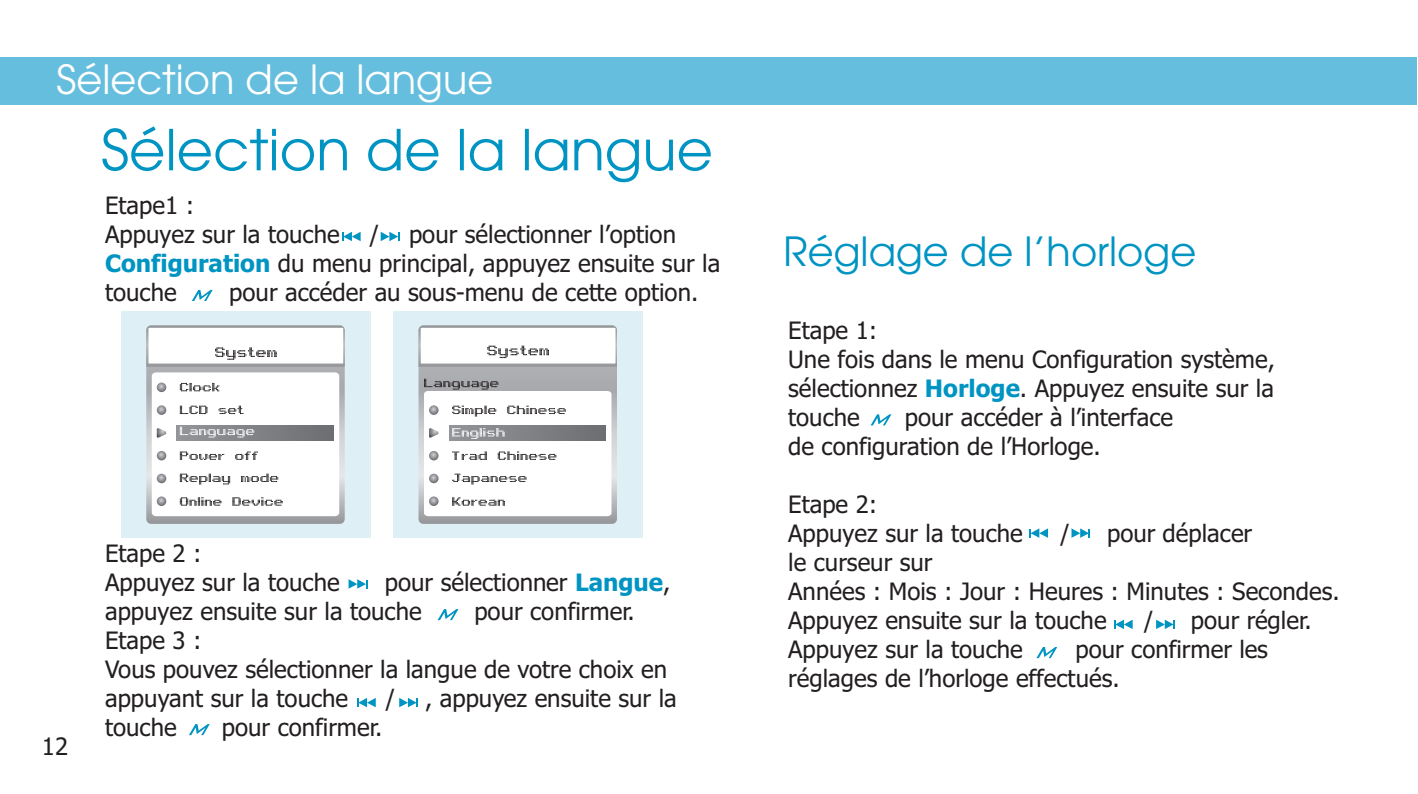
<style>
.page{position:relative;width:1418px;height:794px;background:#fff}
.page>*{position:absolute;margin:0;border:0;box-sizing:border-box;transform-origin:0 0}
.t1{font:56px "Avant Garde";color:#0094c3}
.t2{font:40px "Avant Garde";color:#fff}
.t3{font:40px "Avant Garde";color:#0094c3}
.t4{font:24px/28.8px "Tahoma";color:#231f20}
.s1{font-weight:700;color:#0094c3}
</style>
<div class="page">
<div style="left:0;top:57px;width:1416px;height:47px;background:#65bedd"></div>
<div style="left:121px;top:311px;width:249px;height:227px;background:#deeff6"></div>
<div style="left:393px;top:311px;width:249px;height:227px;background:#deeff6"></div>
<svg style="left:146px;top:325px;width:199px;height:199px;background:#b2b3b7"></svg>
<div style="left:152px;top:372px;width:187px;height:144px;background:#fff;border-radius:4px"></div>
<svg style="left:146px;top:325px;width:199px;height:42px;background:#e9e9ea"></svg>
<svg style="left:180px;top:383px;width:39px;height:8px"></svg>
<svg style="left:180px;top:406px;width:63px;height:8px"></svg>
<svg style="left:180px;top:451px;width:78px;height:9px"></svg>
<svg style="left:180px;top:473px;width:98px;height:11px"></svg>
<svg style="left:157px;top:382px;width:9px;height:10px"></svg>
<svg style="left:157px;top:405px;width:9px;height:10px"></svg>
<svg style="left:157px;top:451px;width:9px;height:9px"></svg>
<svg style="left:157px;top:474px;width:9px;height:9px"></svg>
<svg style="left:177px;top:426px;width:156px;height:14px"></svg>
<svg style="left:157px;top:428px;width:10px;height:10px"></svg>
<svg style="left:180px;top:497px;width:103px;height:9px"></svg>
<svg style="left:180px;top:427px;width:74px;height:10px"></svg>
<svg style="left:157px;top:496px;width:9px;height:10px"></svg>
<svg style="left:418px;top:325px;width:199px;height:199px;background:#afb0b4"></svg>
<div style="left:424px;top:391px;width:187px;height:125px;background:#fff;border-radius:4px"></div>
<svg style="left:452px;top:451px;width:104px;height:9px"></svg>
<svg style="left:452px;top:473px;width:74px;height:11px"></svg>
<svg style="left:452px;top:497px;width:53px;height:9px"></svg>
<svg style="left:429px;top:451px;width:9px;height:9px"></svg>
<svg style="left:429px;top:474px;width:9px;height:9px"></svg>
<svg style="left:429px;top:496px;width:9px;height:10px"></svg>
<svg style="left:449px;top:426px;width:156px;height:14px;background:#7b7d80"></svg>
<svg style="left:452px;top:406px;width:114px;height:10px"></svg>
<svg style="left:424px;top:379px;width:74px;height:10px"></svg>
<svg style="left:429px;top:428px;width:10px;height:10px"></svg>
<svg style="left:418px;top:325px;width:199px;height:42px;background:#e9e9ea"></svg>
<svg style="left:452px;top:428px;width:52px;height:11px"></svg>
<svg style="left:429px;top:405px;width:9px;height:10px"></svg>
<svg style="left:192px;top:290px;width:21px;height:11px"></svg>
<svg style="left:437px;top:609px;width:21px;height:11px"></svg>
<svg style="left:189px;top:724px;width:21px;height:11px"></svg>
<svg style="left:1036px;top:647px;width:21px;height:11px"></svg>
<svg style="left:871px;top:414px;width:20px;height:11px"></svg>
<svg style="left:342px;top:232px;width:18px;height:9px"></svg>
<svg style="left:381px;top:232px;width:18px;height:9px"></svg>
<svg style="left:348px;top:579px;width:19px;height:9px"></svg>
<svg style="left:357px;top:698px;width:19px;height:9px"></svg>
<svg style="left:399px;top:698px;width:19px;height:9px"></svg>
<svg style="left:1029px;top:528px;width:19px;height:10px"></svg>
<svg style="left:1071px;top:528px;width:19px;height:10px"></svg>
<svg style="left:1114px;top:619px;width:18px;height:10px"></svg>
<svg style="left:1156px;top:619px;width:18px;height:10px"></svg>
<h2 class="t2" style="left:56px;top:64px;width:438px">Sélection de la langue</h2>
<h1 class="t1" style="left:101px;top:128px;width:613px">Sélection de la langue</h1>
<p class="t4" style="left:105px;top:193px;width:236px">Etape1 :<br>Appuyez sur la touche</p>
<p class="t4" style="left:105px;top:222px;width:616px;text-indent:304px">pour sélectionner l’option<br><span class="s1">Configuration</span> du menu principal, appuyez ensuite sur la touche</p>
<p class="t4" style="left:370px;top:222px;width:11px">/</p>
<p class="t4" style="left:229px;top:280px;width:470px">pour accéder au sous-menu de cette option.</p>
<p class="t4" style="left:42px;top:734px;width:28px">12</p>
<p class="t4" style="left:105px;top:541px;width:236px">Etape 2 :<br>Appuyez sur la touche</p>
<p class="t4" style="left:105px;top:570px;width:567px;text-indent:280px">pour sélectionner <span class="s1">Langue</span>, appuyez ensuite sur la touche</p>
<p class="t4" style="left:474px;top:599px;width:162px">pour confirmer.</p>
<p class="t4" style="left:105px;top:628px;width:563px">Etape 3 :<br>Vous pouvez sélectionner la langue de votre choix en appuyant sur la touche</p>
<p class="t4" style="left:386px;top:686px;width:11px">/</p>
<p class="t4" style="left:425px;top:686px;width:253px">, appuyez ensuite sur la</p>
<p class="t4" style="left:105px;top:715px;width:73px">touche</p>
<p class="t4" style="left:222px;top:715px;width:162px">pour confirmer.</p>
<h2 class="t3" style="left:783px;top:236px;width:414px">Réglage de l’horloge</h2>
<p class="t4" style="left:788px;top:318px;width:488px">Etape 1:<br>Une fois dans le menu Configuration système, sélectionnez <span class="s1">Horloge</span>. Appuyez ensuite sur la touche</p>
<p class="t4" style="left:788px;top:405px;width:386px;text-indent:117px">pour accéder à l’interface de configuration de l’Horloge.</p>
<p class="t4" style="left:788px;top:492px;width:236px">Etape 2:<br>Appuyez sur la touche</p>
<p class="t4" style="left:1060px;top:521px;width:11px">/</p>
<p class="t4" style="left:1107px;top:521px;width:147px">pour déplacer</p>
<p class="t4" style="left:788px;top:550px;width:553px">le curseur sur<br>Années : Mois : Jour : Heures : Minutes : Secondes.<br>Appuyez ensuite sur la touche</p>
<p class="t4" style="left:1144px;top:608px;width:11px">/</p>
<p class="t4" style="left:1190px;top:608px;width:122px">pour régler.</p>
<p class="t4" style="left:788px;top:637px;width:481px;text-indent:287px">pour confirmer les réglages de l’horloge effectués.</p>
<p class="t4" style="left:788px;top:637px;width:236px">Appuyez sur la touche</p>
</div>
